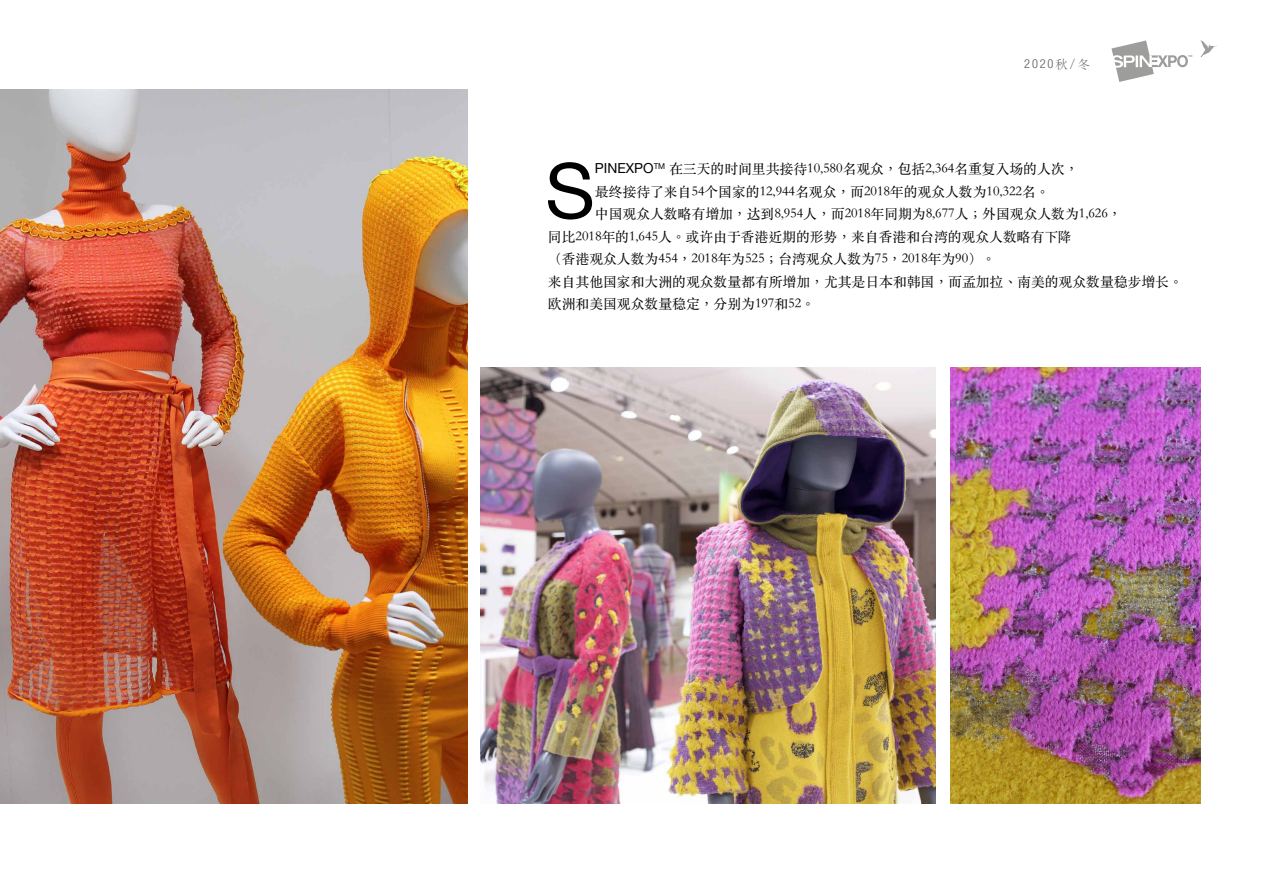
<style>
.page{position:relative;width:1263px;height:893px;background:#fff}
.page>*{position:absolute;margin:0;border:0;box-sizing:border-box;transform-origin:0 0}
.t1{font:76.8px "Helvetica Neue";color:#000}
.t2{font:13.8px "ST Songti TC Regular";color:#000}
.t3{font:300 condensed 12.3px "Helvetica Neue LT";color:#575756}
.t4{font:700 2.7px "Univers LT";color:#9d9d9c}
.s1{font-family:"ST Songti TC Light";font-weight:400;font-stretch:normal}
.s2{font-family:"Helvetica Neue"}
</style>
<div class="page">
<img style="left:951px;top:368px;width:249px;height:436px">
<img style="left:480px;top:368px;width:455px;height:436px">
<img style="left:0;top:89px;width:468px;height:715px">
<svg style="left:1111px;top:40px;width:77px;height:42px"></svg>
<svg style="left:1200px;top:40px;width:17px;height:17px"></svg>
<p class="t3" style="left:1024px;top:56px;width:67px">2020<span class="s1">秋/冬</span></p>
<p class="t4" style="left:1188px;top:55px;width:6px">TM</p>
<h1 class="t1" style="left:545px;top:136px;width:51px">S</h1>
<p class="t2" style="left:595px;top:160px;width:485px"><span class="s2">PINEXPO</span><sup>TM</sup> 在三天的时间里共接待10,580名观众，包括2,364名重复入场的人次，</p>
<p class="t2" style="left:595px;top:183px;width:456px">最终接待了来自54个国家的12,944名观众，而2018年的观众人数为10,322名。</p>
<p class="t2" style="left:595px;top:205px;width:528px">中国观众人数略有增加，达到8,954人，而2018年同期为8,677人；外国观众人数为1,626，</p>
<p class="t2" style="left:548px;top:228px;width:525px">同比2018年的1,645人。或许由于香港近期的形势，来自香港和台湾的观众人数略有下降</p>
<p class="t2" style="left:548px;top:250px;width:449px">（香港观众人数为454，2018年为525；台湾观众人数为75，2018年为90）。</p>
<p class="t2" style="left:548px;top:273px;width:636px">来自其他国家和大洲的观众数量都有所增加，尤其是日本和韩国，而孟加拉、南美的观众数量稳步增长。</p>
<p class="t2" style="left:548px;top:295px;width:268px">欧洲和美国观众数量稳定，分别为197和52。</p>
</div>
